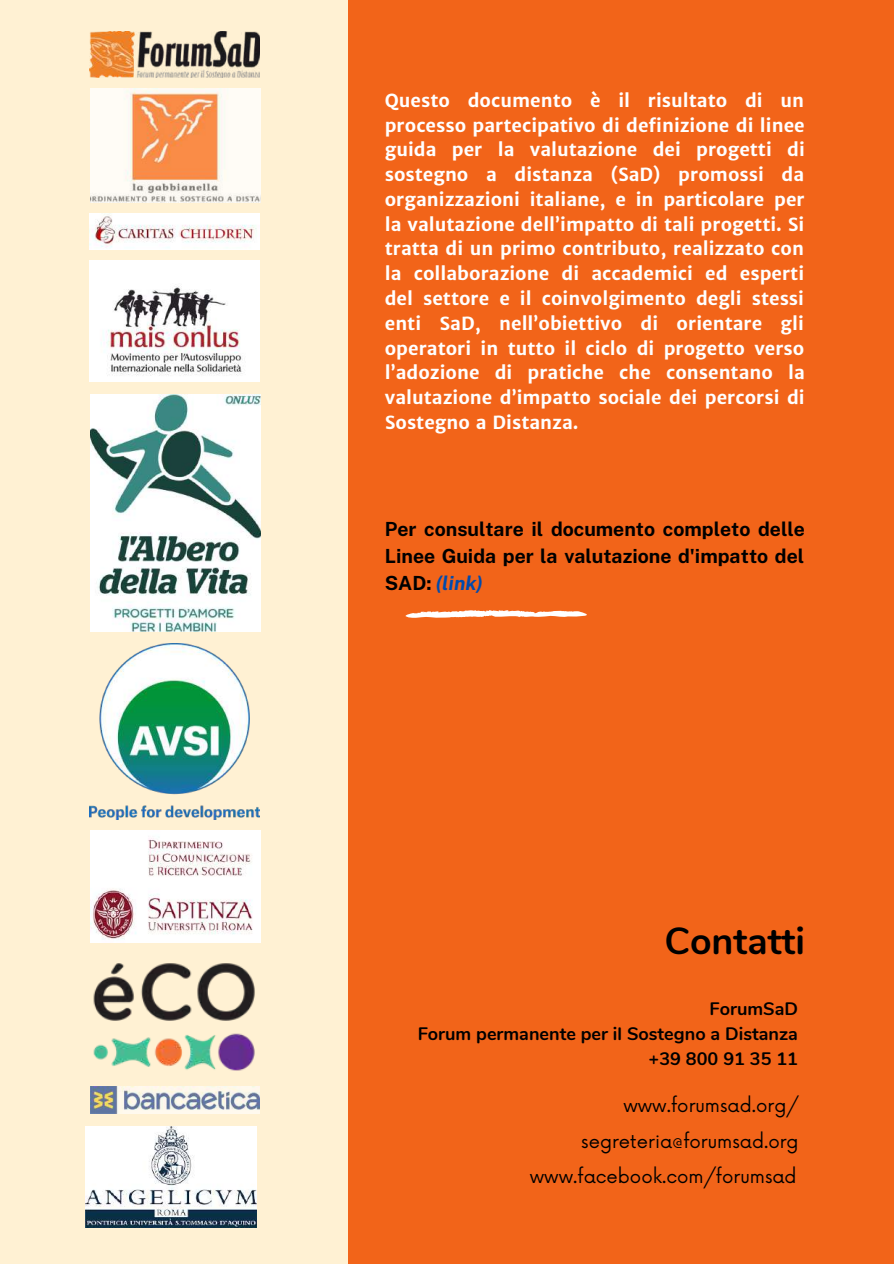
<style>
.page{position:relative;width:894px;height:1264px;background:#fff}
.page>*{position:absolute;margin:0;border:0;box-sizing:border-box;transform-origin:0 0}
.t1{font:700 37.5px "Nunito";color:#000}
.t2{font:700 19.5px/27px "Public Sans";color:#000;text-align:justify}
.t3{font:700 18.15px/24.8px "Merriweather Sans";color:#fff;text-align:justify}
.t4{font:18px/35.2px "Now";color:#000;text-align:right}
.t5{font:700 18px/24.8px "Nunito";color:#000;text-align:right}
.s1{font-style:italic;color:#004aad}
</style>
<div class="page">
<div style="left:0;top:0;width:893px;height:1263px;background:#f26419"></div>
<svg style="left:405px;top:610px;width:181px;height:8px"></svg>
<div style="left:0;top:0;width:347px;height:1263px;background:#fff1d3"></div>
<img style="left:89px;top:31px;width:170px;height:46px">
<img style="left:93px;top:963px;width:162px;height:108px">
<img style="left:91px;top:1086px;width:169px;height:27px">
<img style="left:89px;top:214px;width:170px;height:36px">
<img style="left:89px;top:261px;width:170px;height:120px">
<img style="left:90px;top:89px;width:170px;height:113px">
<img style="left:89px;top:643px;width:170px;height:176px">
<img style="left:90px;top:394px;width:170px;height:237px">
<img style="left:90px;top:830px;width:170px;height:112px">
<img style="left:85px;top:1126px;width:172px;height:101px">
<p class="t3" style="left:384px;top:88px;width:421px">Questo documento è il risultato di un processo partecipativo di definizione di linee guida per la valutazione dei progetti di sostegno a distanza (SaD) promossi da organizzazioni italiane, e in particolare per la valutazione dell’impatto di tali progetti. Si tratta di un primo contributo, realizzato con la collaborazione di accademici ed esperti del settore e il coinvolgimento degli stessi enti SaD, nell’obiettivo di orientare gli operatori in tutto il ciclo di progetto verso l’adozione di pratiche che consentano la valutazione d’impatto sociale dei percorsi di Sostegno a Distanza.</p>
<p class="t2" style="left:384px;top:516px;width:421px">Per consultare il documento completo delle Linee Guida per la valutazione d'impatto del SAD: <span class="s1">(link)</span></p>
<h1 class="t1" style="left:664px;top:915px;width:142px">Contatti</h1>
<p class="t5" style="left:417px;top:997px;width:382px">ForumSaD<br>Forum permanente per il Sostegno a Distanza +39 800 91 35 11</p>
<p class="t4" style="left:529px;top:1089px;width:270px">www.forumsad.org/ segreteria@forumsad.org www.facebook.com/forumsad</p>
</div>
